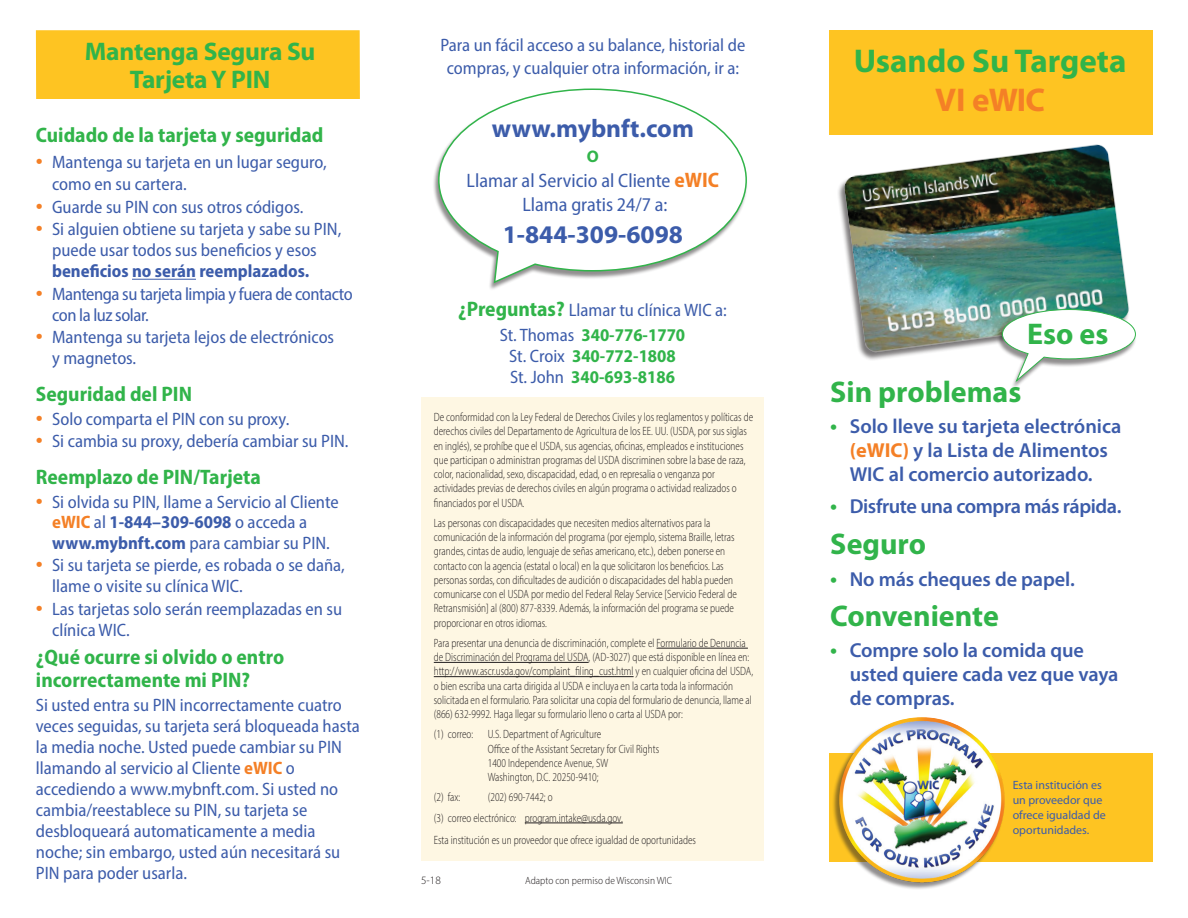
<style>
.page{position:relative;width:1188px;height:918px;background:#fff}
.page>*{position:absolute;margin:0;border:0;box-sizing:border-box;transform-origin:0 0}
.t1{font:700 33px/38.5px "Myriad Pro";color:#31b44a;text-align:center}
.t2{font:700 30px "Myriad Pro";color:#31b44a}
.t3{font:700 25.5px "Myriad Pro";color:#3c5caa}
._20_Bold{font:700 25.5px/28.5px "Myriad Pro";letter-spacing:-.01em;color:#31b44a;text-align:center}
._16_Bold{font:700 semi-condensed 21px "Myriad Pro";color:#31b44a}
._20_Bold-2{font:700 semi-condensed 21px "Myriad Pro";color:#31b44a}
.t4{font:600 20.25px/24px "Myriad Pro";letter-spacing:-.005em;color:#3c5caa;text-align:center}
.t5{font:semi-condensed 19.5px/24px "Myriad Pro";color:#3c5caa;text-align:center}
._16_Bold-2{font:semi-condensed 18px/21px "Myriad Pro";color:#3c5caa}
._16_Bold-3{font:700 semi-condensed 18px/21px "Myriad Pro";color:#31b44a;text-align:center}
._16_Bold-4{font:semi-condensed 18px/21px "Myriad Pro";letter-spacing:-.025em;color:#3c5caa}
.t6{font:700 16.8px "Myriad Pro";color:#31b44a}
.t7{font:300 semi-condensed 12px/14.2px "Myriad Pro";color:#231f20;scale:.85 1}
.t8{font:12px/15px "Myriad Pro";color:#3c5caa}
.t9{font:300 11.25px "Myriad Pro";color:#231f20}
.t10{font:300 semi-condensed 10.5px "Myriad Pro";color:#231f20}
.s1{font-size:25.5px;color:#f48026}
.s2{font-weight:700}
.s3{font-weight:700;color:#f48026}
.s4{font-weight:700;font-size:21px;color:#f48026}
.s5{font-weight:700;font-size:21px;color:#31b44a}
.s6{font-weight:400;color:#3c5caa}
.s7{color:#f48026}
.s8{font-size:22.5px;color:#31b44a}
</style>
<div class="page">
<svg style="left:437px;top:88px;width:310px;height:197px"></svg>
<div style="left:829px;top:30px;width:324px;height:104px;background:#fec422"></div>
<div style="left:829px;top:753px;width:324px;height:109px;background:#fec422"></div>
<img style="left:838px;top:144px;width:291px;height:216px">
<div style="left:832px;top:718px;width:173px;height:172px;background:#231f20;opacity:.5"></div>
<img style="left:839px;top:717px;width:166px;height:166px;border-radius:83px">
<div style="left:421px;top:397px;width:343px;height:463px;background:#fef7e3"></div>
<hr style="left:657px;top:648px;width:91px;height:1px;background:#231f20">
<hr style="left:434px;top:662px;width:155px;height:1px;background:#231f20">
<hr style="left:434px;top:676px;width:200px;height:1px;background:#231f20">
<hr style="left:525px;top:823px;width:98px;height:1px;background:#231f20">
<div style="left:36px;top:30px;width:324px;height:69px;background:#fec422"></div>
<hr style="left:132px;top:279px;width:64px;height:1px;background:#3c5caa">
<div style="left:997px;top:310px;width:140px;height:80px;background:#231f20;opacity:.5"></div>
<svg style="left:1002px;top:309px;width:134px;height:74px"></svg>
<p class="_20_Bold" style="left:85px;top:36px;width:232px">Mantenga Segura Su<br>Tarjeta Y PIN</p>
<p class="_20_Bold-2" style="left:36px;top:122px;width:289px">Cuidado de la tarjeta y seguridad</p>
<p class="_16_Bold-2" style="left:52px;top:150px;width:276px;line-height:22.5px;text-indent:-16px"><span class="s1">•</span> Mantenga su tarjeta en un lugar seguro, como en su cartera.</p>
<p class="_16_Bold-2" style="left:36px;top:196px;width:269px"><span class="s1">•</span> Guarde su PIN con sus otros códigos.</p>
<p class="_16_Bold-2" style="left:52px;top:219px;width:291px;text-indent:-16px"><span class="s1">•</span> Si alguien obtiene su tarjeta y sabe su PIN, puede usar todos sus beneficios y esos <span class="s2">beneficios no serán reemplazados.</span></p>
<p class="_16_Bold-4" style="left:52px;top:283px;width:302px;text-indent:-16px"><span class="s1">•</span> Mantenga su tarjeta limpia y fuera de contacto con la luz solar.</p>
<p class="_16_Bold-2" style="left:52px;top:327px;width:284px;text-indent:-16px"><span class="s1">•</span> Mantenga su tarjeta lejos de electrónicos y magnetos.</p>
<p class="_16_Bold" style="left:36px;top:380px;width:158px">Seguridad del PIN</p>
<p class="_16_Bold-2" style="left:36px;top:408px;width:255px"><span class="s1">•</span> Solo comparta el PIN con su proxy.</p>
<p class="_16_Bold-2" style="left:36px;top:430px;width:314px"><span class="s1">•</span> Si cambia su proxy, debería cambiar su PIN.</p>
<p class="_16_Bold" style="left:36px;top:463px;width:227px">Reemplazo de PIN/Tarjeta</p>
<p class="_16_Bold-2" style="left:52px;top:491px;width:288px;line-height:20.5px;text-indent:-16px"><span class="s1">•</span> Si olvida su PIN, llame a Servicio al Cliente <span class="s3">eWIC</span> al <span class="s2">1-844–309-6098</span> o acceda a <span class="s2">www.mybnft.com</span> para cambiar su PIN.</p>
<p class="_16_Bold-2" style="left:52px;top:554px;width:294px;text-indent:-16px"><span class="s1">•</span> Si su tarjeta se pierde, es robada o se daña, llame o visite su clínica WIC.</p>
<p class="_16_Bold-2" style="left:52px;top:598px;width:292px;text-indent:-16px"><span class="s1">•</span> Las tarjetas solo serán reemplazadas en su clínica WIC.</p>
<p class="_16_Bold" style="left:36px;top:644px;width:250px">¿Qué ocurre si olvido o entro</p>
<p class="_16_Bold" style="left:36px;top:666px;width:216px">incorrectamente mi PIN?</p>
<p class="_16_Bold-2" style="left:36px;top:694px;width:307px">Si usted entra su PIN incorrectamente cuatro</p>
<p class="_16_Bold-2" style="left:36px;top:715px;width:326px">veces seguidas, su tarjeta será bloqueada hasta</p>
<p class="_16_Bold-2" style="left:36px;top:736px;width:307px">la media noche. Usted puede cambiar su PIN</p>
<p class="_16_Bold-2" style="left:36px;top:757px;width:261px">llamando al servicio al Cliente <span class="s3">eWIC</span> o</p>
<p class="_16_Bold-2" style="left:36px;top:778px;width:304px">accediendo a www.mybnft.com. Si usted no</p>
<p class="_16_Bold-2" style="left:36px;top:799px;width:273px">cambia/reestablece su PIN, su tarjeta se</p>
<p class="_16_Bold-2" style="left:36px;top:820px;width:306px">desbloqueará automaticamente a media noche; sin embargo, usted aún necesitará su<br>PIN para poder usarla.</p>
<p class="_16_Bold-2" style="left:440px;top:34px;width:306px;line-height:22.5px;text-align:center">Para un fácil acceso a su balance, historial de compras, y cualquier otra información, ir a:</p>
<p class="t3" style="left:492px;top:112px;width:204px">www.mybnft.com</p>
<p class="t6" style="left:587px;top:145px;width:14px">O</p>
<p class="t5" style="left:467px;top:168px;width:254px">Llamar al Servicio al Cliente <span class="s4">eWIC<br></span>Llama gratis 24/7 a:</p>
<p class="t3" style="left:503px;top:218px;width:182px">1-844-309-6098</p>
<p class="_16_Bold-2" style="left:458px;top:299px;width:270px"><span class="s5">¿Preguntas?</span> Llamar tu clínica WIC a:</p>
<p class="_16_Bold-3" style="left:500px;top:324px;width:187px"><span class="s6">St. Thomas</span> 340-776-1770<br><span class="s6">St. Croix</span> 340-772-1808<br><span class="s6">St. John</span> 340-693-8186</p>
<p class="t7" style="left:434px;top:410px;width:377px">De conformidad con la Ley Federal de Derechos Civiles y los reglamentos y políticas de derechos civiles del Departamento de Agricultura de los EE. UU. (USDA, por sus siglas en inglés), se prohíbe que el USDA, sus agencias, oficinas, empleados e instituciones que participan o administran programas del USDA discriminen sobre la base de raza, color, nacionalidad, sexo, discapacidad, edad, o en represalia o venganza por actividades previas de derechos civiles en algún programa o actividad realizados o financiados por el USDA.</p>
<p class="t7" style="left:434px;top:516px;width:358px">Las personas con discapacidades que necesiten medios alternativos para la comunicación de la información del programa (por ejemplo, sistema Braille, letras grandes, cintas de audio, lenguaje de señas americano, etc.), deben ponerse en contacto con la agencia (estatal o local) en la que solicitaron los beneficios. Las personas sordas, con dificultades de audición o discapacidades del habla pueden comunicarse con el USDA por medio del Federal Relay Service [Servicio Federal de Retransmisión] al (800) 877-8339. Además, la información del programa se puede proporcionar en otros idiomas.</p>
<p class="t7" style="left:434px;top:636px;width:377px">Para presentar una denuncia de discriminación, complete el Formulario de Denuncia de Discriminación del Programa del USDA, (AD-3027) que está disponible en línea en: http://www.ascr.usda.gov/complaint_filing_cust.html y en cualquier oficina del USDA, o bien escriba una carta dirigida al USDA e incluya en la carta toda la información solicitada en el formulario. Para solicitar una copia del formulario de denuncia, llame al (866) 632-9992. Haga llegar su formulario lleno o carta al USDA por:</p>
<p class="t7" style="left:488px;top:727px;width:203px;text-indent:-54px">(1) correo: U.S. Department of Agriculture<br>Office of the Assistant Secretary for Civil Rights 1400 Independence Avenue, SW<br>Washington, D.C. 20250-9410;</p>
<p class="t7" style="left:434px;top:790px;width:33px">(2) fax:</p>
<p class="t7" style="left:488px;top:790px;width:78px">(202) 690-7442; o</p>
<p class="t7" style="left:434px;top:810px;width:224px">(3) correo electrónico: program.intake@usda.gov.</p>
<p class="t7" style="left:434px;top:832px;width:310px">Esta institución es un proveedor que ofrece igualdad de oportunidades</p>
<p class="t9" style="left:421px;top:874px;width:21px">5-18</p>
<p class="t10" style="left:525px;top:874px;width:149px">Adapto con permiso de Wisconsin WIC</p>
<p class="t1" style="left:854px;top:41px;width:274px">Usando Su Targeta<br><span class="s7">VI eWIC</span></p>
<p class="t2" style="left:1027px;top:314px;width:83px">Eso es</p>
<p class="t2" style="left:830px;top:372px;width:193px">Sin problemas</p>
<p class="t4" style="left:830px;top:414px;width:293px"><span class="s8">•</span> Solo lleve su tarjeta electrónica <span class="s3">(eWIC)</span> y la Lista de Alimentos<br>WIC al comercio autorizado.</p>
<p class="t4" style="left:830px;top:494px;width:293px"><span class="s8">•</span> Disfrute una compra más rápida.</p>
<p class="t2" style="left:830px;top:524px;width:97px">Seguro</p>
<p class="t4" style="left:830px;top:567px;width:246px"><span class="s8">•</span> No más cheques de papel.</p>
<p class="t2" style="left:830px;top:597px;width:170px">Conveniente</p>
<p class="t4" style="left:850px;top:638px;width:270px;text-align:left;text-indent:-19px"><span class="s8">•</span> Compre solo la comida que usted quiere cada vez que vaya de compras.</p>
<p class="t8" style="left:1013px;top:777px;width:95px">Esta institución es un proveedor que ofrece igualdad de oportunidades.</p>
</div>
